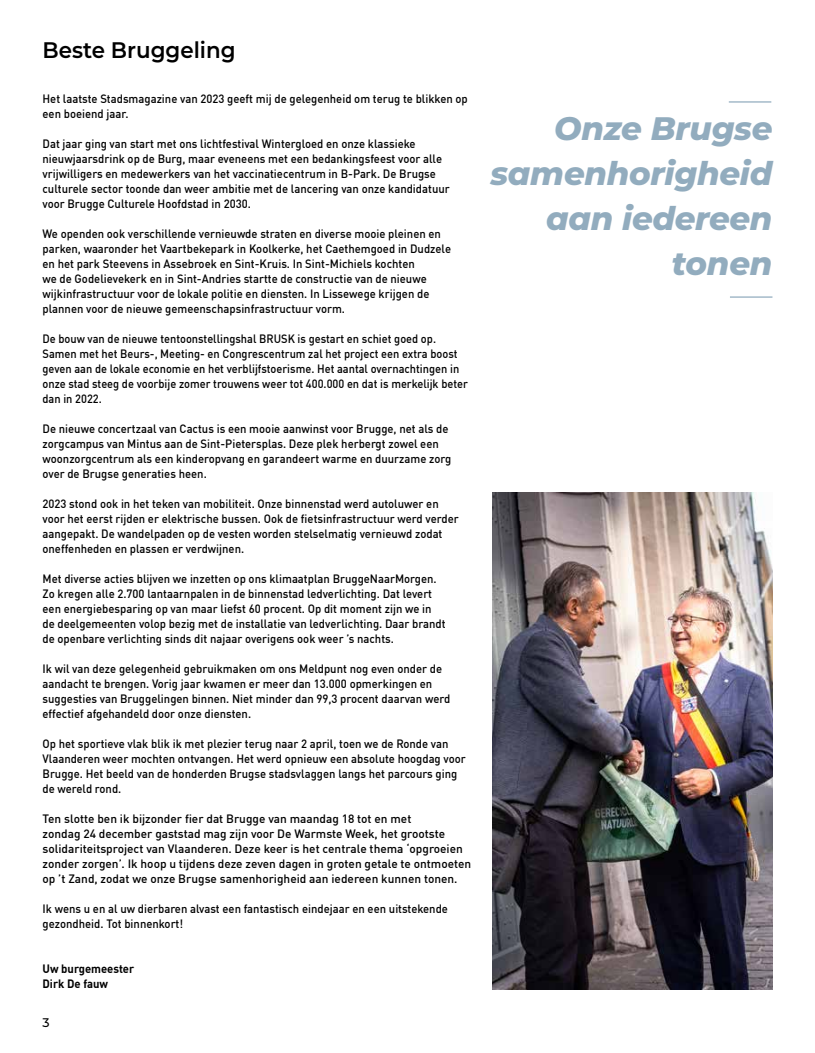
<style>
.page{position:relative;width:815px;height:1053px;background:#fff}
.page>*{position:absolute;margin:0;border:0;box-sizing:border-box;transform-origin:0 0}
.t1{font:italic 800 32.5px/45px "Montserrat";letter-spacing:-.01em;color:#92acbe;text-align:right}
.t2{font:600 22.5px "Montserrat";color:#000;scale:.95 1}
.t3{font:500 12.5px "Montserrat";color:#000}
.t4{font:500 11.88px/15px "DIN Offc Pro";color:#000;scale:.95 1}
.t5{font:500 11.88px/15px "DIN Offc Pro";color:#000}
.t6{font:500 11.88px/15px "DIN Offc Pro";color:#000;scale:.93 1}
.t7{font:700 11.88px/15px "DIN Offc Pro";color:#000;scale:.95 1}
</style>
<div class="page">
<img style="left:493px;top:493px;width:279px;height:496px">
<hr style="left:729px;top:101px;width:42px;height:2px;background:#92acbe">
<hr style="left:730px;top:296px;width:42px;height:2px;background:#92acbe">
<h2 class="t2" style="left:43px;top:34px;width:205px">Beste Bruggeling</h2>
<p class="t4" style="left:43px;top:89px;width:449px">Het laatste Stadsmagazine van 2023 geeft mij de gelegenheid om terug te blikken op een boeiend jaar.</p>
<p class="t4" style="left:43px;top:134px;width:430px">Dat jaar ging van start met ons lichtfestival Wintergloed en onze klassieke nieuwjaarsdrink op de Burg, maar eveneens met een bedankingsfeest voor alle vrijwilligers en medewerkers van het vaccinatiecentrum in B-Park. De Brugse culturele sector toonde dan weer ambitie met de lancering van onze kandidatuur voor Brugge Culturele Hoofdstad in 2030.</p>
<p class="t4" style="left:43px;top:224px;width:432px">We openden ook verschillende vernieuwde straten en diverse mooie pleinen en parken, waaronder het Vaartbekepark in Koolkerke, het Caethemgoed in Dudzele en het park Steevens in Assebroek en Sint-Kruis. In Sint-Michiels kochten<br>we de Godelievekerk en in Sint-Andries startte de constructie van de nieuwe wijkinfrastructuur voor de lokale politie en diensten. In Lissewege krijgen de plannen voor de nieuwe gemeenschapsinfrastructuur vorm.</p>
<p class="t6" style="left:43px;top:329px;width:459px">De bouw van de nieuwe tentoonstellingshal BRUSK is gestart en schiet goed op.<br>Samen met het Beurs-, Meeting- en Congrescentrum zal het project een extra boost geven aan de lokale economie en het verblijfstoerisme. Het aantal overnachtingen in onze stad steeg de voorbije zomer trouwens weer tot 400.000 en dat is merkelijk beter dan in 2022.</p>
<p class="t4" style="left:43px;top:419px;width:432px">De nieuwe concertzaal van Cactus is een mooie aanwinst voor Brugge, net als de zorgcampus van Mintus aan de Sint-Pietersplas. Deze plek herbergt zowel een woonzorgcentrum als een kinderopvang en garandeert warme en duurzame zorg over de Brugse generaties heen.</p>
<p class="t4" style="left:43px;top:494px;width:440px">2023 stond ook in het teken van mobiliteit. Onze binnenstad werd autoluwer en voor het eerst rijden er elektrische bussen. Ook de fietsinfrastructuur werd verder aangepakt. De wandelpaden op de vesten worden stelselmatig vernieuwd zodat oneffenheden en plassen er verdwijnen.</p>
<p class="t4" style="left:43px;top:569px;width:426px">Met diverse acties blijven we inzetten op ons klimaatplan BruggeNaarMorgen.<br>Zo kregen alle 2.700 lantaarnpalen in de binnenstad ledverlichting. Dat levert een energiebesparing op van maar liefst 60 procent. Op dit moment zijn we in de deelgemeenten volop bezig met de installatie van ledverlichting. Daar brandt de openbare verlichting sinds dit najaar overigens ook weer ’s nachts.</p>
<p class="t4" style="left:43px;top:659px;width:431px">Ik wil van deze gelegenheid gebruikmaken om ons Meldpunt nog even onder de aandacht te brengen. Vorig jaar kwamen er meer dan 13.000 opmerkingen en suggesties van Bruggelingen binnen. Niet minder dan 99,3 procent daarvan werd effectief afgehandeld door onze diensten.</p>
<p class="t4" style="left:43px;top:734px;width:447px">Op het sportieve vlak blik ik met plezier terug naar 2 april, toen we de Ronde van Vlaanderen weer mochten ontvangen. Het werd opnieuw een absolute hoogdag voor Brugge. Het beeld van de honderden Brugse stadsvlaggen langs het parcours ging de wereld rond.</p>
<p class="t5" style="left:43px;top:809px;width:430px">Ten slotte ben ik bijzonder fier dat Brugge van maandag 18 tot en met<br>zondag 24 december gaststad mag zijn voor De Warmste Week, het grootste solidariteitsproject van Vlaanderen. Deze keer is het centrale thema ‘opgroeien zonder zorgen’. Ik hoop u tijdens deze zeven dagen in groten getale te ontmoeten op ’t Zand, zodat we onze Brugse samenhorigheid aan iedereen kunnen tonen.</p>
<p class="t4" style="left:43px;top:899px;width:428px">Ik wens u en al uw dierbaren alvast een fantastisch eindejaar en een uitstekende gezondheid. Tot binnenkort!</p>
<p class="t7" style="left:43px;top:959px;width:98px">Uw burgemeester<br>Dirk De fauw</p>
<p class="t3" style="left:43px;top:1013px;width:9px">3</p>
<h1 class="t1" style="left:490px;top:104px;width:284px">Onze Brugse samenhorigheid aan iedereen tonen</h1>
</div>
